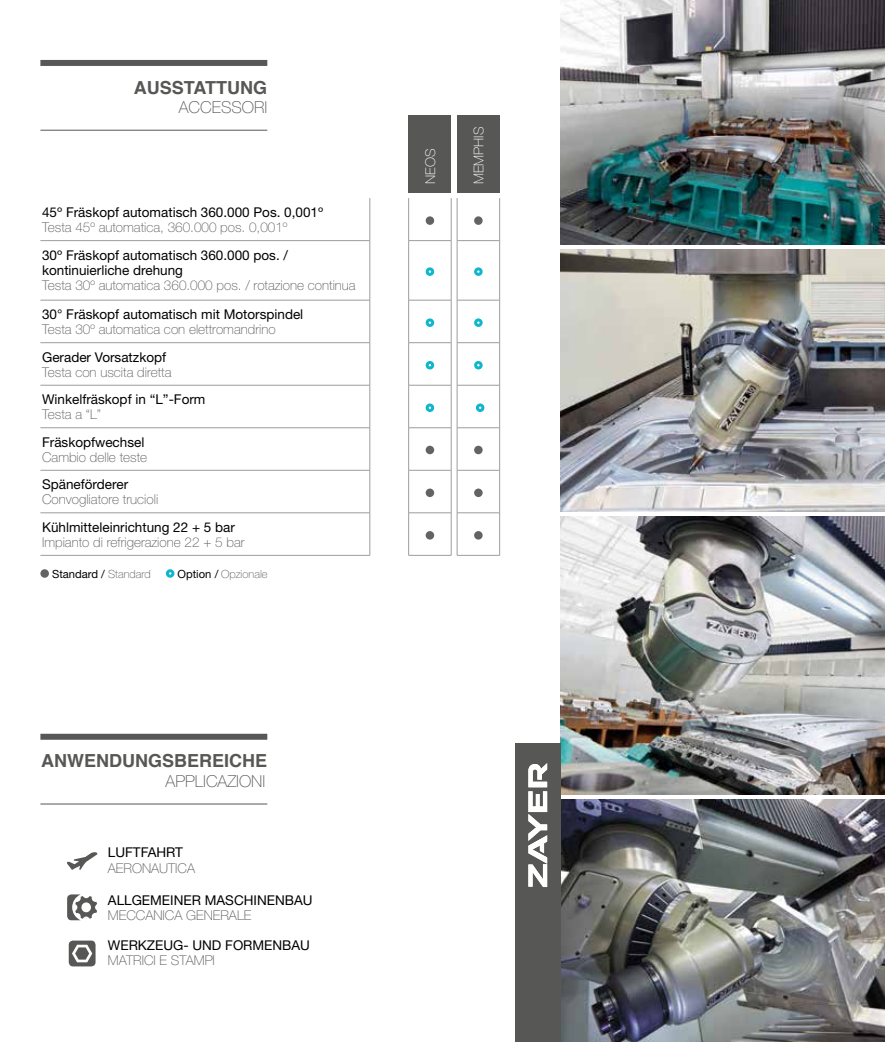
<style>
.page{position:relative;width:885px;height:1042px;background:#fff}
.page>*{position:absolute;margin:0;border:0;box-sizing:border-box;transform-origin:0 0}
.t1{font:700 18px "Helvetica";color:#575756}
.t2{font:100 16.5px "Helvetica Neue";color:#575756}
.t3{font:13.5px/14.9px "Helvetica Neue LT Std";color:#000}
.t4{font:100 13.5px "Helvetica Neue";color:#575756}
.t5{font:100 13.5px "Helvetica Neue";color:#fff}
.t6{font:11.25px "Helvetica Neue LT Std";color:#000}
.t7{font:100 11.25px "Helvetica Neue";color:#575756}
.s1{font-family:"Helvetica Neue";font-weight:100;color:#575756}
.s2{font-family:"Helvetica Neue LT Std";font-weight:400;color:#000}
</style>
<div class="page">
<img style="left:560px;top:800px;width:324px;height:242px">
<img style="left:560px;top:517px;width:324px;height:278px">
<img style="left:560px;top:250px;width:324px;height:261px">
<img style="left:560px;top:0;width:324px;height:245px">
<svg style="left:40px;top:241px;width:329px;height:314px"></svg>
<hr style="left:369px;top:198px;width:1px;height:43px;background:#9d9d9c">
<hr style="left:40px;top:240px;width:330px;height:1px;background:#9d9d9c">
<hr style="left:369px;top:241px;width:1px;height:59px;background:#9d9d9c">
<hr style="left:40px;top:300px;width:330px;height:1px;background:#9d9d9c">
<hr style="left:369px;top:300px;width:1px;height:43px;background:#9d9d9c">
<hr style="left:40px;top:342px;width:330px;height:1px;background:#9d9d9c">
<hr style="left:369px;top:343px;width:1px;height:42px;background:#9d9d9c">
<hr style="left:40px;top:385px;width:330px;height:1px;background:#9d9d9c">
<hr style="left:369px;top:385px;width:1px;height:43px;background:#9d9d9c">
<hr style="left:40px;top:427px;width:330px;height:1px;background:#9d9d9c">
<hr style="left:369px;top:428px;width:1px;height:42px;background:#9d9d9c">
<hr style="left:40px;top:470px;width:330px;height:1px;background:#9d9d9c">
<hr style="left:369px;top:470px;width:1px;height:43px;background:#9d9d9c">
<hr style="left:40px;top:512px;width:330px;height:1px;background:#9d9d9c">
<hr style="left:369px;top:513px;width:1px;height:42px;background:#9d9d9c">
<hr style="left:40px;top:555px;width:330px;height:1px;background:#9d9d9c">
<div style="left:69px;top:940px;width:26px;height:26px;background:#575756;border-radius:4px"></div>
<svg style="left:72px;top:944px;width:20px;height:18px"></svg>
<svg style="left:67px;top:852px;width:30px;height:18px"></svg>
<svg style="left:67px;top:894px;width:30px;height:26px"></svg>
<div style="left:40px;top:569px;width:9px;height:9px;background:#646363;border-radius:50%"></div>
<div style="left:166px;top:569px;width:8px;height:9px;border:3px solid #0fb6cc;border-radius:50%"></div>
<hr style="left:40px;top:130px;width:227px;height:1px;background:#575756">
<div style="left:40px;top:60px;width:227px;height:6px;background:#575756"></div>
<hr style="left:40px;top:803px;width:227px;height:1px;background:#575756">
<div style="left:40px;top:734px;width:227px;height:6px;background:#575756"></div>
<div style="left:515px;top:743px;width:45px;height:299px;background:#575756"></div>
<svg style="left:528px;top:763px;width:19px;height:124px"></svg>
<div style="left:408px;top:115px;width:43px;height:77px;background:#575756"></div>
<div style="left:457px;top:115px;width:42px;height:77px;background:#575756"></div>
<svg style="left:409px;top:198px;width:42px;height:357px"></svg>
<hr style="left:408px;top:240px;width:43px;height:1px;background:#9d9d9c">
<hr style="left:408px;top:300px;width:43px;height:1px;background:#9d9d9c">
<hr style="left:408px;top:342px;width:43px;height:1px;background:#9d9d9c">
<hr style="left:408px;top:385px;width:43px;height:1px;background:#9d9d9c">
<hr style="left:408px;top:427px;width:43px;height:1px;background:#9d9d9c">
<hr style="left:408px;top:470px;width:43px;height:1px;background:#9d9d9c">
<hr style="left:408px;top:512px;width:43px;height:1px;background:#9d9d9c">
<hr style="left:408px;top:555px;width:43px;height:1px;background:#9d9d9c">
<hr style="left:408px;top:198px;width:1px;height:43px;background:#9d9d9c">
<hr style="left:451px;top:198px;width:1px;height:43px;background:#9d9d9c">
<hr style="left:408px;top:241px;width:1px;height:59px;background:#9d9d9c">
<hr style="left:451px;top:241px;width:1px;height:59px;background:#9d9d9c">
<hr style="left:408px;top:300px;width:1px;height:43px;background:#9d9d9c">
<hr style="left:451px;top:300px;width:1px;height:43px;background:#9d9d9c">
<hr style="left:408px;top:343px;width:1px;height:42px;background:#9d9d9c">
<hr style="left:451px;top:343px;width:1px;height:42px;background:#9d9d9c">
<hr style="left:408px;top:385px;width:1px;height:43px;background:#9d9d9c">
<hr style="left:451px;top:385px;width:1px;height:43px;background:#9d9d9c">
<hr style="left:408px;top:428px;width:1px;height:42px;background:#9d9d9c">
<hr style="left:451px;top:428px;width:1px;height:42px;background:#9d9d9c">
<hr style="left:408px;top:470px;width:1px;height:43px;background:#9d9d9c">
<hr style="left:451px;top:470px;width:1px;height:43px;background:#9d9d9c">
<hr style="left:408px;top:513px;width:1px;height:42px;background:#9d9d9c">
<hr style="left:451px;top:513px;width:1px;height:42px;background:#9d9d9c">
<div style="left:425px;top:216px;width:9px;height:9px;background:#646363;border-radius:50%"></div>
<div style="left:425px;top:267px;width:9px;height:9px;border:3px solid #0fb6cc;border-radius:50%"></div>
<div style="left:425px;top:318px;width:9px;height:9px;border:3px solid #0fb6cc;border-radius:50%"></div>
<div style="left:425px;top:361px;width:9px;height:8px;border:3px solid #0fb6cc;border-radius:50%"></div>
<div style="left:425px;top:403px;width:9px;height:9px;border:3px solid #0fb6cc;border-radius:50%"></div>
<div style="left:425px;top:446px;width:9px;height:8px;background:#646363;border-radius:50%"></div>
<div style="left:425px;top:488px;width:9px;height:9px;background:#646363;border-radius:50%"></div>
<div style="left:425px;top:531px;width:9px;height:8px;background:#646363;border-radius:50%"></div>
<svg style="left:458px;top:216px;width:41px;height:339px"></svg>
<hr style="left:457px;top:240px;width:42px;height:1px;background:#9d9d9c">
<hr style="left:457px;top:300px;width:42px;height:1px;background:#9d9d9c">
<hr style="left:457px;top:342px;width:42px;height:1px;background:#9d9d9c">
<hr style="left:457px;top:385px;width:42px;height:1px;background:#9d9d9c">
<hr style="left:457px;top:427px;width:42px;height:1px;background:#9d9d9c">
<hr style="left:457px;top:470px;width:42px;height:1px;background:#9d9d9c">
<hr style="left:457px;top:512px;width:42px;height:1px;background:#9d9d9c">
<hr style="left:457px;top:555px;width:42px;height:1px;background:#9d9d9c">
<hr style="left:457px;top:198px;width:1px;height:43px;background:#9d9d9c">
<hr style="left:499px;top:198px;width:1px;height:43px;background:#9d9d9c">
<hr style="left:457px;top:241px;width:1px;height:59px;background:#9d9d9c">
<hr style="left:499px;top:241px;width:1px;height:59px;background:#9d9d9c">
<hr style="left:457px;top:300px;width:1px;height:43px;background:#9d9d9c">
<hr style="left:499px;top:300px;width:1px;height:43px;background:#9d9d9c">
<hr style="left:457px;top:343px;width:1px;height:42px;background:#9d9d9c">
<hr style="left:499px;top:343px;width:1px;height:42px;background:#9d9d9c">
<hr style="left:457px;top:385px;width:1px;height:43px;background:#9d9d9c">
<hr style="left:499px;top:385px;width:1px;height:43px;background:#9d9d9c">
<hr style="left:457px;top:428px;width:1px;height:42px;background:#9d9d9c">
<hr style="left:499px;top:428px;width:1px;height:42px;background:#9d9d9c">
<hr style="left:457px;top:470px;width:1px;height:43px;background:#9d9d9c">
<hr style="left:499px;top:470px;width:1px;height:43px;background:#9d9d9c">
<hr style="left:457px;top:513px;width:1px;height:42px;background:#9d9d9c">
<hr style="left:499px;top:513px;width:1px;height:42px;background:#9d9d9c">
<div style="left:474px;top:216px;width:8px;height:9px;background:#646363;border-radius:50%"></div>
<div style="left:474px;top:267px;width:8px;height:9px;border:3px solid #0fb6cc;border-radius:50%"></div>
<div style="left:474px;top:318px;width:8px;height:9px;border:3px solid #0fb6cc;border-radius:50%"></div>
<div style="left:474px;top:361px;width:8px;height:8px;border:3px solid #0fb6cc;border-radius:50%"></div>
<div style="left:476px;top:403px;width:8px;height:9px;border:3px solid #0fb6cc;border-radius:50%"></div>
<div style="left:474px;top:446px;width:8px;height:8px;background:#646363;border-radius:50%"></div>
<div style="left:474px;top:488px;width:8px;height:9px;background:#646363;border-radius:50%"></div>
<div style="left:474px;top:531px;width:8px;height:8px;background:#646363;border-radius:50%"></div>
<h1 class="t1" style="left:134px;top:73px;width:135px">AUSSTATTUNG</h1>
<p class="t2" style="left:179px;top:98px;width:90px">ACCESSORI</p>
<p class="t3" style="left:42px;top:205px;width:282px">45º Fräskopf automatisch 360.000 Pos. 0,001º</p>
<p class="t4" style="left:42px;top:219px;width:247px">Testa 45º automatica, 360.000 pos. 0,001º</p>
<p class="t3" style="left:42px;top:248px;width:247px">30º Fräskopf automatisch 360.000 pos. / kontinuierliche drehung</p>
<p class="t4" style="left:42px;top:278px;width:315px">Testa 30º automatica 360.000 pos. / rotazione continua</p>
<p class="t3" style="left:42px;top:307px;width:262px">30° Fräskopf automatisch mit Motorspindel</p>
<p class="t4" style="left:42px;top:322px;width:235px">Testa 30º automatica con elettromandrino</p>
<p class="t3" style="left:42px;top:349px;width:125px">Gerader Vorsatzkopf</p>
<p class="t4" style="left:42px;top:364px;width:131px">Testa con uscita diretta</p>
<p class="t3" style="left:42px;top:392px;width:165px">Winkelfräskopf in “L”-Form</p>
<p class="t4" style="left:42px;top:407px;width:61px">Testa a “L”</p>
<p class="t3" style="left:42px;top:434px;width:104px">Fräskopfwechsel</p>
<p class="t4" style="left:42px;top:449px;width:107px">Cambio delle teste</p>
<p class="t3" style="left:42px;top:477px;width:88px">Späneförderer</p>
<p class="t4" style="left:42px;top:492px;width:118px">Convogliatore trucioli</p>
<p class="t3" style="left:42px;top:519px;width:194px">Kühlmitteleinrichtung 22 + 5 bar</p>
<p class="t4" style="left:42px;top:534px;width:204px">Impianto di refrigerazione 22 + 5 bar</p>
<p class="t6" style="left:52px;top:567px;width:100px">Standard / <span class="s1">Standard</span></p>
<p class="t7" style="left:177px;top:567px;width:92px"><span class="s2">Option /</span> Opzionale</p>
<p class="t5" style="left:422px;top:184px;width:37px;rotate:-90deg">NEOS</p>
<p class="t5" style="left:471px;top:184px;width:59px;rotate:-90deg">MEMPHIS</p>
<h1 class="t1" style="left:41px;top:746px;width:227px">ANWENDUNGSBEREICHE</h1>
<p class="t2" style="left:166px;top:772px;width:101px">APPLICAZIONI</p>
<p class="t3" style="left:108px;top:845px;width:77px">LUFTFAHRT</p>
<p class="t4" style="left:108px;top:861px;width:89px">AERONAUTICA</p>
<p class="t3" style="left:108px;top:892px;width:206px">ALLGEMEINER MASCHINENBAU</p>
<p class="t4" style="left:108px;top:907px;width:145px">MECCANICA GENERALE</p>
<p class="t3" style="left:108px;top:937px;width:204px">WERKZEUG- UND FORMENBAU</p>
<p class="t4" style="left:108px;top:952px;width:108px">MATRICI E STAMPI</p>
</div>
